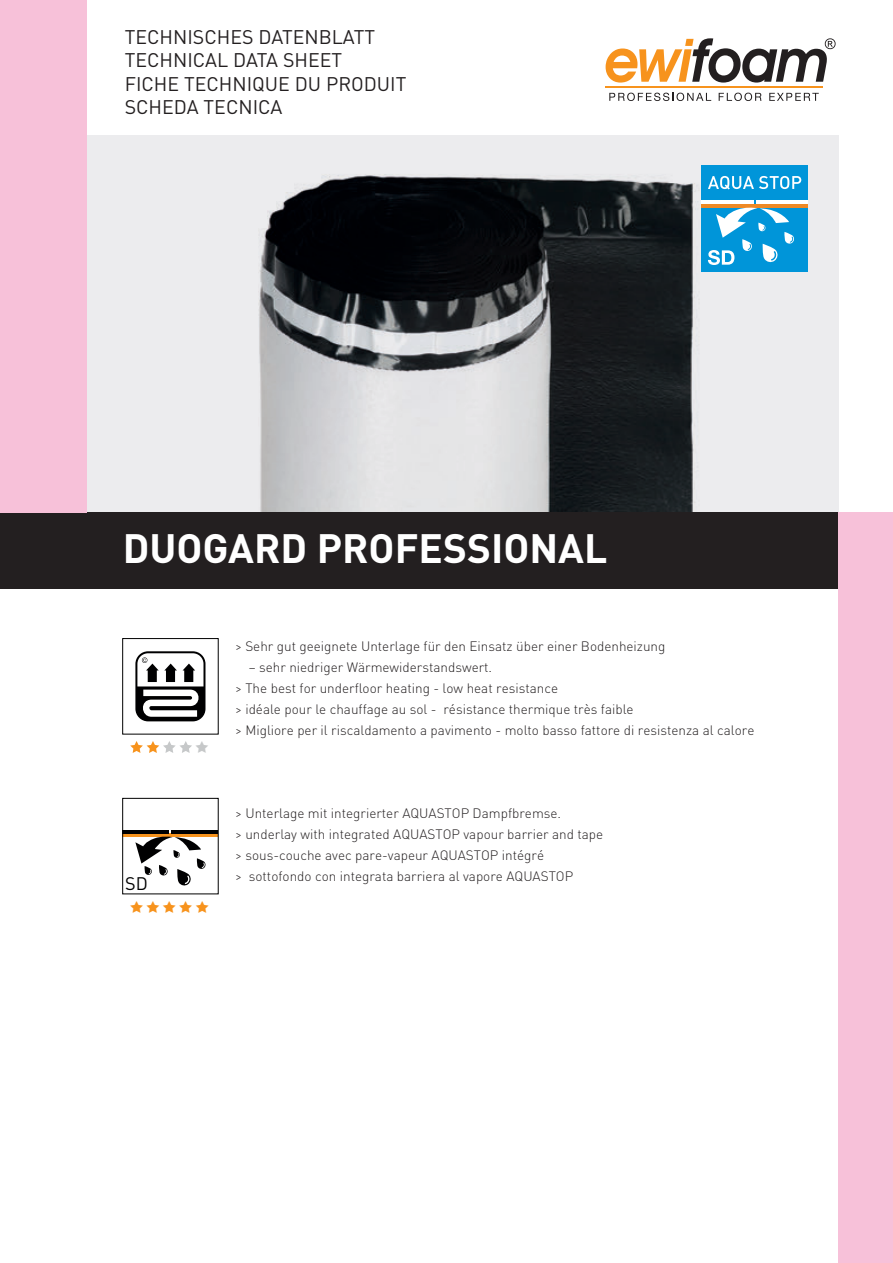
<style>
.page{position:relative;width:893px;height:1263px;background:#fff}
.page>*{position:absolute;margin:0;border:0;box-sizing:border-box;transform-origin:0 0}
.t1{font:700 40.5px "DIN Pro";color:#fff}
.t2{font:19.5px/23.4px "DIN Pro";color:#231f20}
.t3{font:18px "DIN Pro";color:#000001}
.t4{font:300 13.5px/21px "DIN Pro";color:#231f20}
</style>
<div class="page">
<div style="left:87px;top:135px;width:751px;height:377px;background:#ececee"></div>
<img style="left:258px;top:165px;width:498px;height:347px">
<div style="left:0;top:512px;width:838px;height:77px;background:#231f20"></div>
<svg style="left:606px;top:38px;width:230px;height:45px"></svg>
<hr style="left:606px;top:87px;width:217px;height:1px;background:#f7931d">
<svg style="left:609px;top:93px;width:102px;height:8px"></svg>
<svg style="left:719px;top:93px;width:43px;height:8px"></svg>
<svg style="left:769px;top:93px;width:50px;height:8px"></svg>
<div style="left:838px;top:512px;width:55px;height:751px;background:#f7c1d9"></div>
<div style="left:0;top:0;width:87px;height:512px;background:#f7c1d9"></div>
<div style="left:702px;top:165px;width:106px;height:106px;background:#0095d9"></div>
<hr style="left:702px;top:204px;width:106px;height:4px;background:#ee8925">
<hr style="left:702px;top:201px;width:51px;height:3px;background:#fff">
<hr style="left:756px;top:201px;width:52px;height:3px;background:#fff">
<svg style="left:708px;top:207px;width:86px;height:58px"></svg>
<svg style="left:708px;top:176px;width:93px;height:14px"></svg>
<div style="left:135px;top:651px;width:70px;height:70px;background:#000001;border-radius:13px"></div>
<svg style="left:137px;top:653px;width:66px;height:64px"></svg>
<div style="left:122px;top:638px;width:97px;height:96px;border:1px solid #000001"></div>
<hr style="left:123px;top:833px;width:95px;height:3px;background:#f7931d">
<hr style="left:123px;top:830px;width:46px;height:3px;background:#000001">
<hr style="left:172px;top:830px;width:46px;height:3px;background:#000001">
<svg style="left:135px;top:836px;width:71px;height:50px"></svg>
<div style="left:122px;top:798px;width:97px;height:96px;border:1px solid #000001"></div>
<svg style="left:130px;top:741px;width:62px;height:12px"></svg>
<h2 class="t2" style="left:125px;top:23px;width:283px">TECHNISCHES DATENBLATT<br>TECHNICAL DATA SHEET<br>FICHE TECHNIQUE DU PRODUIT<br>SCHEDA TECNICA</h2>
<h1 class="t1" style="left:123px;top:521px;width:486px">DUOGARD PROFESSIONAL</h1>
<h3 class="t3" style="left:125px;top:870px;width:24px">SD</h3>
<p class="t4" style="left:235px;top:635px;width:432px">&gt; Sehr gut geeignete Unterlage für den Einsatz über einer Bodenheizung</p>
<p class="t4" style="left:235px;top:656px;width:521px;text-indent:14px">– sehr niedriger Wärmewiderstandswert.<br>&gt; The best for underfloor heating - low heat resistance<br>&gt; idéale pour le chauffage au sol - résistance thermique très faible<br>&gt; Migliore per il riscaldamento a pavimento - molto basso fattore di resistenza al calore</p>
<p class="t4" style="left:235px;top:802px;width:370px">&gt; Unterlage mit integrierter AQUASTOP Dampfbremse.<br>&gt; underlay with integrated AQUASTOP vapour barrier and tape &gt; sous-couche avec pare-vapeur AQUASTOP intégré<br>&gt; sottofondo con integrata barriera al vapore AQUASTOP</p>
</div>
